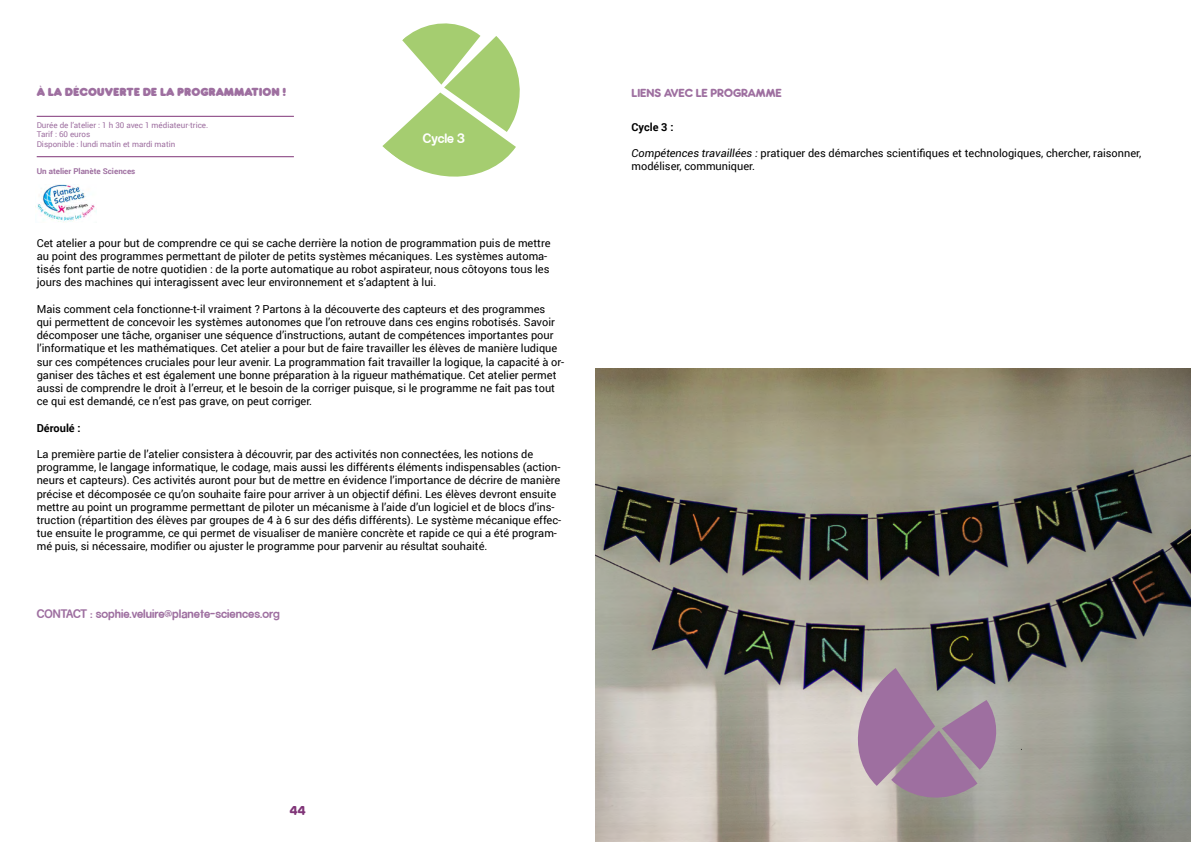
<style>
.page{position:relative;width:1191px;height:842px;background:#fff}
.page>*{position:absolute;margin:0;border:0;box-sizing:border-box;transform-origin:0 0}
.t1{font:700 12px "Rocko FLF";color:#fff}
.t2{font:12px "Rocko Ultra FLF";color:#803578}
.t3{font:11px/13.2px "Roboto";color:#000}
.t4{font:700 11px "Roboto";color:#000}
.t5{font:700 10.9px "Rocko FLF";color:#9e6fa0}
.t6{font:700 10.9px "Rocko Ultra FLF";color:#9e6fa0}
.t7{font:10.9px "Rocko Ultra FLF";color:#9e6fa0}
.t8{font:8px/9.6px "Roboto";color:#9e6fa0}
.t9{font:700 8px "Roboto";color:#9e6fa0}
.s1{font-style:italic}
</style>
<div class="page">
<svg style="left:382px;top:23px;width:138px;height:154px"></svg>
<hr style="left:37px;top:116px;width:257px;height:1px;background:#803578">
<hr style="left:37px;top:156px;width:257px;height:1px;background:#803578">
<img style="left:37px;top:184px;width:59px;height:38px">
<img style="left:595px;top:369px;width:596px;height:473px">
<svg style="left:825px;top:667px;width:197px;height:158px;background:#a897a2"></svg>
<p class="t6" style="left:37px;top:85px;width:251px">À LA DÉCOUVERTE DE LA PROGRAMMATION !</p>
<p class="t8" style="left:37px;top:120px;width:173px">Durée de l’atelier : 1 h 30 avec 1 médiateur·trice.<br>Tarif : 60 euros<br>Disponible : lundi matin et mardi matin</p>
<p class="t9" style="left:37px;top:166px;width:100px">Un atelier Planète Sciences</p>
<p class="t1" style="left:423px;top:130px;width:43px">Cycle 3</p>
<p class="t3" style="left:37px;top:236px;width:515px">Cet atelier a pour but de comprendre ce qui se cache derrière la notion de programmation puis de mettre au point des programmes permettant de piloter de petits systèmes mécaniques. Les systèmes automa&shy;tisés font partie de notre quotidien : de la porte automatique au robot aspirateur, nous côtoyons tous les jours des machines qui interagissent avec leur environnement et s’adaptent à lui.</p>
<p class="t3" style="left:37px;top:302px;width:529px">Mais comment cela fonctionne-t-il vraiment ? Partons à la découverte des capteurs et des programmes<br>qui permettent de concevoir les systèmes autonomes que l’on retrouve dans ces engins robotisés. Savoir décomposer une tâche, organiser une séquence d’instructions, autant de compétences importantes pour l’informatique et les mathématiques. Cet atelier a pour but de faire travailler les élèves de manière ludique sur ces compétences cruciales pour leur avenir. La programmation fait travailler la logique, la capacité à or&shy;ganiser des tâches et est également une bonne préparation à la rigueur mathématique. Cet atelier permet aussi de comprendre le droit à l’erreur, et le besoin de la corriger puisque, si le programme ne fait pas tout ce qui est demandé, ce n’est pas grave, on peut corriger.</p>
<p class="t4" style="left:37px;top:420px;width:45px">Déroulé :</p>
<p class="t3" style="left:37px;top:447px;width:526px">La première partie de l’atelier consistera à découvrir, par des activités non connectées, les notions de programme, le langage informatique, le codage, mais aussi les différents éléments indispensables (action&shy;neurs et capteurs). Ces activités auront pour but de mettre en évidence l’importance de décrire de manière précise et décomposée ce qu’on souhaite faire pour arriver à un objectif défini. Les élèves devront ensuite mettre au point un programme permettant de piloter un mécanisme à l’aide d’un logiciel et de blocs d’ins&shy;truction (répartition des élèves par groupes de 4 à 6 sur des défis différents). Le système mécanique effec&shy;tue ensuite le programme, ce qui permet de visualiser de manière concrète et rapide ce qui a été program&shy;mé puis, si nécessaire, modifier ou ajuster le programme pour parvenir au résultat souhaité.</p>
<p class="t5" style="left:37px;top:606px;width:9px">contact</p>
<p class="t5" style="left:90px;top:606px;width:191px">: sophie.veluire@planete-sciences.org</p>
<p class="t7" style="left:631px;top:86px;width:152px">LIENS AVEC LE PROGRAMME</p>
<p class="t4" style="left:631px;top:119px;width:43px">Cycle 3 :</p>
<p class="t3" style="left:631px;top:146px;width:511px"><span class="s1">Compétences travaillées :</span> pratiquer des démarches scientifiques et technologiques, chercher, raisonner, modéliser, communiquer.</p>
<p class="t2" style="left:290px;top:803px;width:17px">44</p>
</div>
